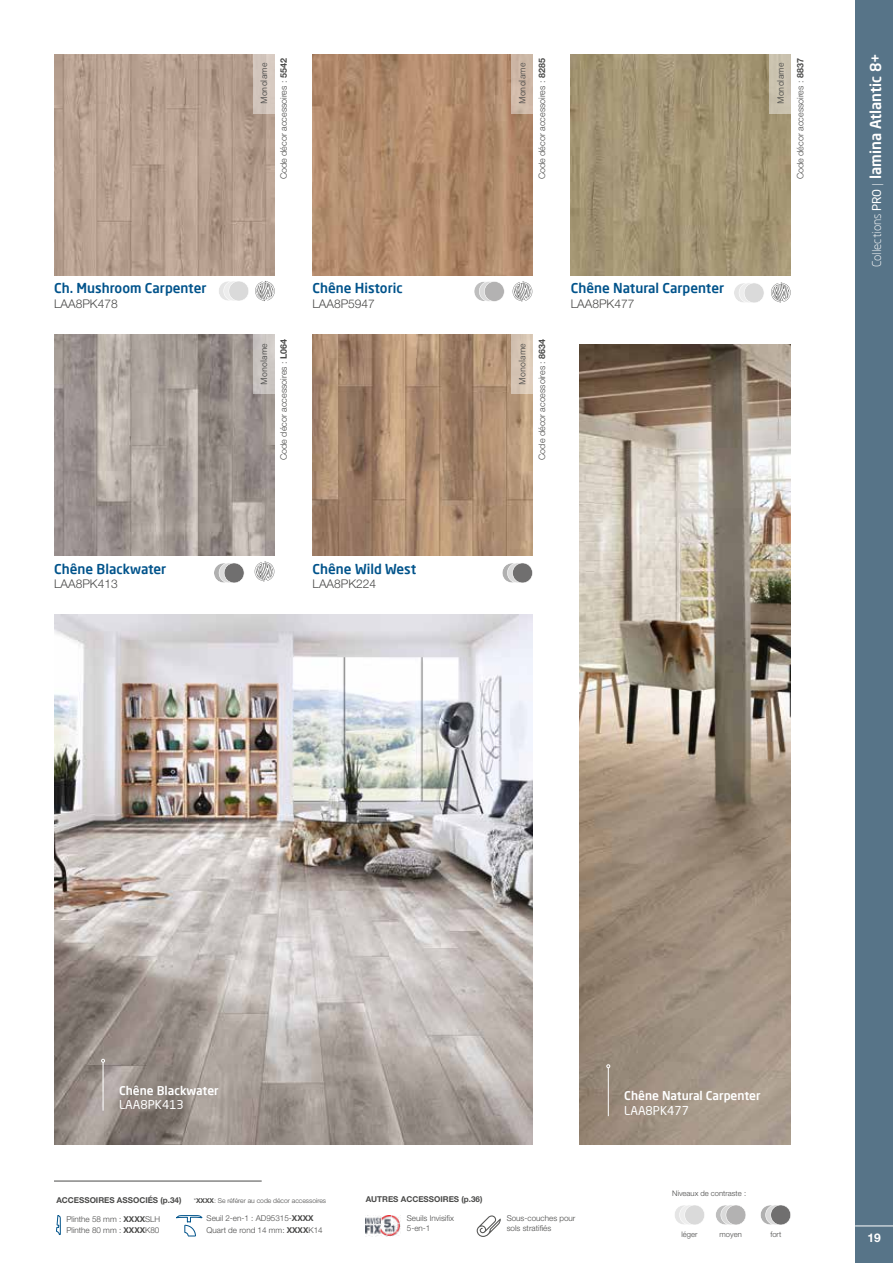
<style>
.page{position:relative;width:893px;height:1263px;background:#fff}
.page>*{position:absolute;margin:0;border:0;box-sizing:border-box;transform-origin:0 0}
.t1{font:500 15px "Neo Sans Pro";color:#fff}
.t2{font:500 13.5px "Neo Sans Pro";color:#00538b}
.t3{font:300 12px "Helvetica Neue LT Pro";color:#4a4a49}
.t4{font:500 12px "Neo Sans Pro";color:#fff}
.t5{font:12px "Neo Sans Pro";color:#fff}
.t6{font:700 12px "Helvetica Neue LT Std";color:#fff}
.t7{font:300 9px "Helvetica Neue LT Std";color:#4a4a49}
.t8{font:9px "Acumin Variable Concept";letter-spacing:.01em;color:#4a4a49}
.t9{font:300 8.1px/9.8px "Helvetica Neue LT Std";color:#4a4a49}
.t10{font:700 8.1px "Helvetica Neue LT Std";color:#4a4a49}
.t11{font:300 7.65px "Helvetica Neue LT Std";color:#4a4a49}
.t12{font:300 6.75px "Helvetica Neue LT Std";color:#4a4a49}
.s1{font-weight:700}
.s2{font-weight:300;font-size:12px}
.s3{font-weight:400;font-size:12px}
</style>
<div class="page">
<div style="left:855px;top:0;width:38px;height:1263px;background:#577488"></div>
<hr style="left:855px;top:1225px;width:38px;height:1px;background:#fff">
<svg style="left:675px;top:1205px;width:30px;height:20px"></svg>
<svg style="left:716px;top:1205px;width:30px;height:20px"></svg>
<svg style="left:760px;top:1205px;width:31px;height:20px"></svg>
<img style="left:54px;top:54px;width:220px;height:221px">
<div style="left:253px;top:54px;width:21px;height:59px;background:#d2c5bc"></div>
<svg style="left:255px;top:281px;width:20px;height:20px"></svg>
<svg style="left:219px;top:281px;width:30px;height:20px"></svg>
<img style="left:312px;top:54px;width:221px;height:221px">
<div style="left:512px;top:54px;width:21px;height:59px;background:#ceb8a6"></div>
<svg style="left:513px;top:281px;width:19px;height:21px"></svg>
<svg style="left:474px;top:281px;width:31px;height:21px"></svg>
<img style="left:313px;top:334px;width:220px;height:222px">
<div style="left:512px;top:334px;width:21px;height:60px;background:#d8c7b6"></div>
<svg style="left:502px;top:563px;width:31px;height:20px"></svg>
<img style="left:54px;top:334px;width:220px;height:222px">
<div style="left:253px;top:334px;width:21px;height:60px;background:#c9c4c1"></div>
<svg style="left:255px;top:561px;width:19px;height:21px"></svg>
<svg style="left:214px;top:563px;width:30px;height:20px"></svg>
<img style="left:571px;top:54px;width:220px;height:221px">
<div style="left:770px;top:54px;width:21px;height:59px;background:#cac2af"></div>
<svg style="left:771px;top:282px;width:20px;height:21px"></svg>
<svg style="left:734px;top:283px;width:30px;height:20px"></svg>
<img style="left:54px;top:615px;width:479px;height:529px">
<img style="left:579px;top:344px;width:212px;height:800px">
<hr style="left:103px;top:1062px;width:1px;height:49px;background:#fff">
<svg style="left:101px;top:1059px;width:4px;height:3px"></svg>
<hr style="left:608px;top:1068px;width:1px;height:48px;background:#fff">
<svg style="left:606px;top:1064px;width:4px;height:4px"></svg>
<svg style="left:176px;top:1215px;width:26px;height:22px"></svg>
<svg style="left:56px;top:1215px;width:5px;height:20px"></svg>
<svg style="left:477px;top:1215px;width:24px;height:22px"></svg>
<img style="left:366px;top:1215px;width:34px;height:22px">
<hr style="left:54px;top:1181px;width:208px;height:1px;background:#4a4a49">
<h2 class="t2" style="left:54px;top:280px;width:154px">Ch. Mushroom Carpenter</h2>
<h3 class="t3" style="left:54px;top:296px;width:65px">LAA8PK478</h3>
<h2 class="t2" style="left:54px;top:560px;width:114px">Chêne Blackwater</h2>
<h3 class="t3" style="left:54px;top:576px;width:65px">LAA8PK413</h3>
<p class="t8" style="left:258px;top:104px;width:43px;rotate:-90deg">Monolame</p>
<p class="t7" style="left:278px;top:179px;width:123px;rotate:-90deg">Code décor accessoires : <span class="s1">5542</span></p>
<p class="t8" style="left:258px;top:385px;width:43px;rotate:-90deg">Monolame</p>
<p class="t7" style="left:278px;top:460px;width:123px;rotate:-90deg">Code décor accessoires : <span class="s1">L064</span></p>
<h2 class="t2" style="left:312px;top:280px;width:92px">Chêne Historic</h2>
<h3 class="t3" style="left:312px;top:296px;width:64px">LAA8P5947</h3>
<h2 class="t2" style="left:313px;top:560px;width:105px">Chêne Wild West</h2>
<h3 class="t3" style="left:313px;top:576px;width:65px">LAA8PK224</h3>
<p class="t8" style="left:516px;top:104px;width:43px;rotate:-90deg">Monolame</p>
<p class="t7" style="left:536px;top:179px;width:123px;rotate:-90deg">Code décor accessoires : <span class="s1">8285</span></p>
<p class="t8" style="left:516px;top:385px;width:43px;rotate:-90deg">Monolame</p>
<p class="t7" style="left:536px;top:460px;width:123px;rotate:-90deg">Code décor accessoires : <span class="s1">8634</span></p>
<h2 class="t2" style="left:571px;top:280px;width:155px">Chêne Natural Carpenter</h2>
<h3 class="t3" style="left:571px;top:296px;width:65px">LAA8PK477</h3>
<p class="t8" style="left:774px;top:104px;width:43px;rotate:-90deg">Monolame</p>
<p class="t7" style="left:795px;top:179px;width:123px;rotate:-90deg">Code décor accessoires : <span class="s1">8837</span></p>
<h1 class="t1" style="left:866px;top:267px;width:215px;rotate:-90deg"><span class="s2">Collections</span> <span class="s3">PRO</span> <span class="s2">|</span> lamina Atlantic 8+</h1>
<h3 class="t4" style="left:119px;top:1083px;width:101px">Chêne Blackwater</h3>
<h3 class="t5" style="left:119px;top:1097px;width:66px">LAA8PK413</h3>
<h3 class="t4" style="left:624px;top:1088px;width:138px">Chêne Natural Carpenter</h3>
<h3 class="t5" style="left:624px;top:1103px;width:66px">LAA8PK477</h3>
<p class="t10" style="left:56px;top:1195px;width:127px">ACCESSOIRES ASSOCIÉS (p.34)</p>
<p class="t9" style="left:66px;top:1214px;width:95px;line-height:10.5px">Plinthe 58 mm : <span class="s1">XXXX</span>SLH<br>Plinthe 80 mm : <span class="s1">XXXX</span>K80</p>
<p class="t12" style="left:194px;top:1196px;width:134px">*<span class="s1">XXXX</span>: Se référer au code décor accessoires</p>
<p class="t9" style="left:207px;top:1213px;width:108px">Seuil 2-en-1 : AD95315-<span class="s1">XXXX</span></p>
<p class="t9" style="left:207px;top:1225px;width:118px">Quart de rond 14 mm: <span class="s1">XXXX</span>K14</p>
<p class="t10" style="left:366px;top:1194px;width:118px">AUTRES ACCESSOIRES (p.36)</p>
<p class="t9" style="left:407px;top:1213px;width:49px">Seuils Invisifix<br>5-en-1</p>
<p class="t9" style="left:507px;top:1213px;width:70px">Sous-couches pour sols stratifiés</p>
<p class="t11" style="left:672px;top:1188px;width:75px">Niveaux de contraste :</p>
<p class="t11" style="left:681px;top:1229px;width:18px">léger</p>
<p class="t11" style="left:719px;top:1229px;width:24px">moyen</p>
<p class="t11" style="left:770px;top:1229px;width:12px">fort</p>
<h3 class="t6" style="left:867px;top:1230px;width:15px">19</h3>
</div>
